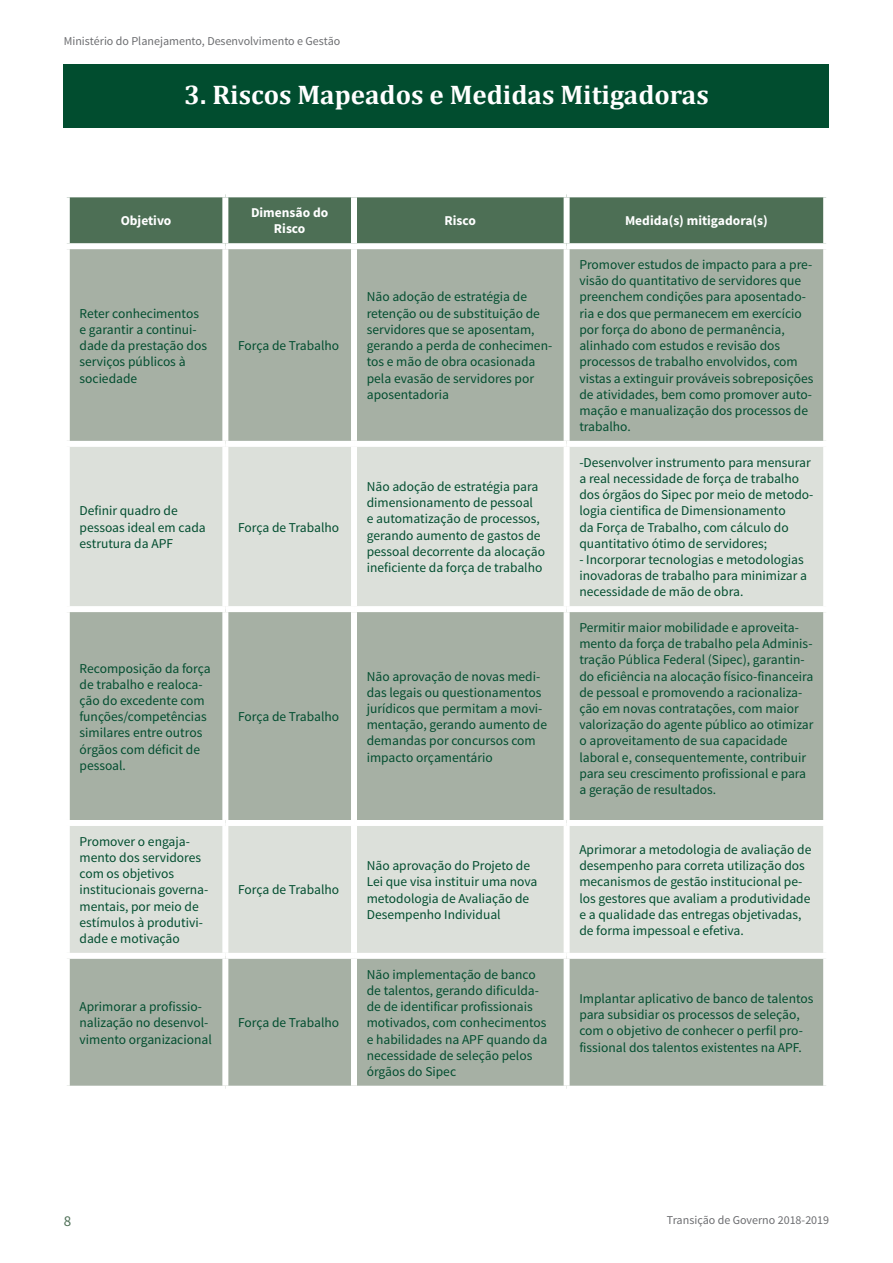
<style>
.page{position:relative;width:893px;height:1263px;background:#fff}
.page>*{position:absolute;margin:0;border:0;box-sizing:border-box;transform-origin:0 0}
.t1{font:700 27px "Cambria";color:#fff}
.t2{font:15px "Source Sans Pro";color:#4d6f55}
.t3{font:13.5px/16.2px "Source Sans Pro";color:#014d2f}
.t4{font:700 13.5px/16.2px "Source Sans Pro";color:#fff;text-align:center}
.t5{font:12px "Source Sans Pro";color:#6c6d70}
</style>
<div class="page">
<div style="left:70px;top:197px;width:753px;height:46px;background:#4d6f55"></div>
<div style="left:70px;top:249px;width:753px;height:837px;background:#a6b0a4"></div>
<svg style="left:70px;top:447px;width:753px;height:506px;background:#c5cbc3"></svg>
<div style="left:222px;top:197px;width:6px;height:46px;background:#fff"></div>
<div style="left:351px;top:197px;width:6px;height:46px;background:#fff"></div>
<div style="left:564px;top:197px;width:6px;height:46px;background:#fff"></div>
<div style="left:222px;top:249px;width:6px;height:192px;background:#fff"></div>
<div style="left:351px;top:249px;width:6px;height:192px;background:#fff"></div>
<div style="left:564px;top:249px;width:6px;height:192px;background:#fff"></div>
<div style="left:64px;top:441px;width:161px;height:6px;background:#fff"></div>
<div style="left:225px;top:441px;width:129px;height:6px;background:#fff"></div>
<div style="left:222px;top:447px;width:6px;height:159px;background:#fff"></div>
<div style="left:354px;top:441px;width:213px;height:6px;background:#fff"></div>
<div style="left:351px;top:447px;width:6px;height:159px;background:#fff"></div>
<div style="left:567px;top:441px;width:262px;height:6px;background:#fff"></div>
<div style="left:564px;top:447px;width:6px;height:159px;background:#fff"></div>
<div style="left:64px;top:606px;width:161px;height:6px;background:#fff"></div>
<div style="left:225px;top:606px;width:129px;height:6px;background:#fff"></div>
<div style="left:222px;top:612px;width:6px;height:208px;background:#fff"></div>
<div style="left:354px;top:606px;width:213px;height:6px;background:#fff"></div>
<div style="left:351px;top:612px;width:6px;height:208px;background:#fff"></div>
<div style="left:567px;top:606px;width:262px;height:6px;background:#fff"></div>
<div style="left:564px;top:612px;width:6px;height:208px;background:#fff"></div>
<div style="left:64px;top:820px;width:161px;height:6px;background:#fff"></div>
<div style="left:225px;top:820px;width:129px;height:6px;background:#fff"></div>
<div style="left:222px;top:826px;width:6px;height:127px;background:#fff"></div>
<div style="left:354px;top:820px;width:213px;height:6px;background:#fff"></div>
<div style="left:351px;top:826px;width:6px;height:127px;background:#fff"></div>
<div style="left:567px;top:820px;width:262px;height:6px;background:#fff"></div>
<div style="left:564px;top:826px;width:6px;height:127px;background:#fff"></div>
<div style="left:64px;top:953px;width:161px;height:6px;background:#fff"></div>
<div style="left:225px;top:953px;width:129px;height:6px;background:#fff"></div>
<div style="left:222px;top:959px;width:6px;height:127px;background:#fff"></div>
<div style="left:354px;top:953px;width:213px;height:6px;background:#fff"></div>
<div style="left:351px;top:959px;width:6px;height:127px;background:#fff"></div>
<div style="left:567px;top:953px;width:262px;height:6px;background:#fff"></div>
<div style="left:564px;top:959px;width:6px;height:127px;background:#fff"></div>
<div style="left:64px;top:64px;width:765px;height:64px;background:#014d2f"></div>
<p class="t5" style="left:64px;top:34px;width:278px">Ministério do Planejamento, Desenvolvimento e Gestão</p>
<h1 class="t1" style="left:184px;top:76px;width:526px">3. Riscos Mapeados e Medidas Mitigadoras</h1>
<p class="t4" style="left:121px;top:213px;width:52px">Objetivo</p>
<p class="t4" style="left:251px;top:205px;width:79px">Dimensão do<br>Risco</p>
<p class="t4" style="left:445px;top:213px;width:33px">Risco</p>
<p class="t4" style="left:625px;top:213px;width:144px">Medida(s) mitigadora(s)</p>
<p class="t3" style="left:80px;top:305px;width:129px">Reter conhecimentos e garantir a continui&shy;dade da prestação dos serviços públicos à sociedade</p>
<p class="t3" style="left:80px;top:503px;width:128px">Definir quadro de pessoas ideal em cada estrutura da APF</p>
<p class="t3" style="left:80px;top:660px;width:133px">Recomposição da força de trabalho e realoca&shy;ção do excedente com funções/competências similares entre outros órgãos com déficit de pessoal.</p>
<p class="t3" style="left:80px;top:833px;width:130px">Promover o engaja&shy;mento dos servidores com os objetivos institucionais governa&shy;mentais, por meio de estímulos à produtivi&shy;dade e motivação</p>
<p class="t3" style="left:80px;top:999px;width:134px">Aprimorar a profissio&shy;nalização no desenvol&shy;vimento organizacional</p>
<p class="t3" style="left:238px;top:338px;width:102px">Força de Trabalho</p>
<p class="t3" style="left:238px;top:519px;width:102px">Força de Trabalho</p>
<p class="t3" style="left:238px;top:709px;width:102px">Força de Trabalho</p>
<p class="t3" style="left:238px;top:882px;width:102px">Força de Trabalho</p>
<p class="t3" style="left:238px;top:1015px;width:102px">Força de Trabalho</p>
<p class="t3" style="left:367px;top:289px;width:187px">Não adoção de estratégia de retenção ou de substituição de servidores que se aposentam, gerando a perda de conhecimen&shy;tos e mão de obra ocasionada pela evasão de servidores por aposentadoria</p>
<p class="t3" style="left:367px;top:479px;width:180px">Não adoção de estratégia para dimensionamento de pessoal<br>e automatização de processos, gerando aumento de gastos de pessoal decorrente da alocação ineficiente da força de trabalho</p>
<p class="t3" style="left:367px;top:668px;width:182px">Não aprovação de novas medi&shy;das legais ou questionamentos jurídicos que permitam a movi&shy;mentação, gerando aumento de demandas por concursos com impacto orçamentário</p>
<p class="t3" style="left:367px;top:858px;width:172px">Não aprovação do Projeto de<br>Lei que visa instituir uma nova metodologia de Avaliação de<br>Desempenho Individual</p>
<p class="t3" style="left:367px;top:966px;width:182px">Não implementação de banco de talentos, gerando dificulda&shy;de de identificar profissionais motivados, com conhecimentos e habilidades na APF quando da necessidade de seleção pelos órgãos do Sipec</p>
<p class="t3" style="left:579px;top:257px;width:236px">Promover estudos de impacto para a pre&shy;visão do quantitativo de servidores que preenchem condições para aposentado&shy;ria e dos que permanecem em exercício por força do abono de permanência, alinhado com estudos e revisão dos processos de trabalho envolvidos, com vistas a extinguir prováveis sobreposições de atividades, bem como promover auto&shy;mação e manualização dos processos de trabalho.</p>
<p class="t3" style="left:579px;top:454px;width:236px">-Desenvolver instrumento para mensurar a real necessidade de força de trabalho dos órgãos do Sipec por meio de metodo&shy;logia cientifica de Dimensionamento<br>da Força de Trabalho, com cálculo do quantitativo ótimo de servidores;</p>
<p class="t3" style="left:579px;top:552px;width:229px">- Incorporar tecnologias e metodologias inovadoras de trabalho para minimizar a necessidade de mão de obra.</p>
<p class="t3" style="left:579px;top:620px;width:236px">Permitir maior mobilidade e aproveita&shy;mento da força de trabalho pela Adminis&shy;tração Pública Federal (Sipec), garantin&shy;do eficiência na alocação físico-financeira de pessoal e promovendo a racionaliza&shy;ção em novas contratações, com maior valorização do agente público ao otimizar o aproveitamento de sua capacidade laboral e, consequentemente, contribuir para seu crescimento profissional e para a geração de resultados.</p>
<p class="t3" style="left:579px;top:842px;width:233px">Aprimorar a metodologia de avaliação de desempenho para correta utilização dos mecanismos de gestão institucional pe&shy;los gestores que avaliam a produtividade e a qualidade das entregas objetivadas, de forma impessoal e efetiva.</p>
<p class="t3" style="left:579px;top:991px;width:236px">Implantar aplicativo de banco de talentos para subsidiar os processos de seleção, com o objetivo de conhecer o perfil pro&shy;fissional dos talentos existentes na APF.</p>
<p class="t2" style="left:64px;top:1212px;width:9px">8</p>
<p class="t5" style="left:667px;top:1212px;width:164px">Transição de Governo 2018-2019</p>
</div>
